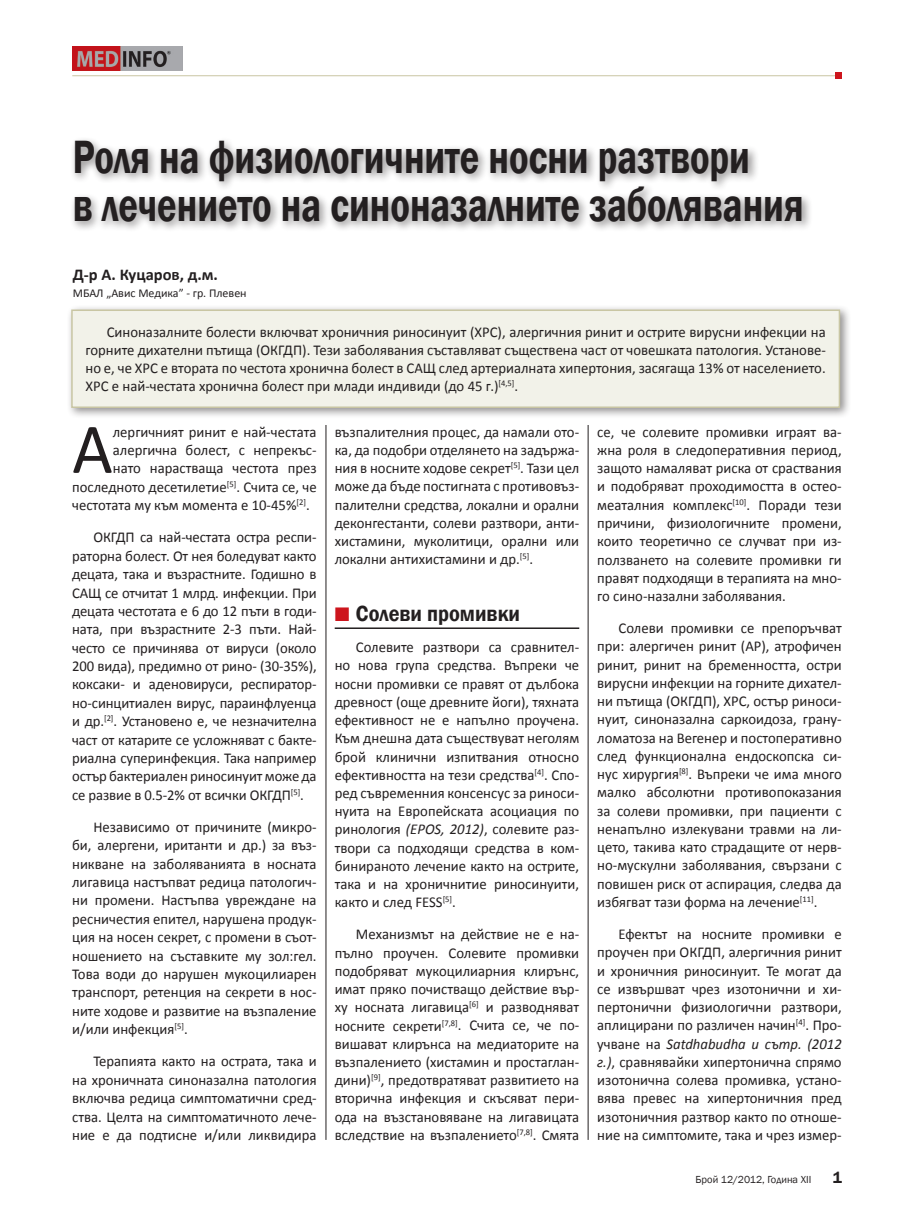
<style>
.page{position:relative;width:910px;height:1221px;background:#fff}
.page>*{position:absolute;margin:0;border:0;box-sizing:border-box;transform-origin:0 0}
.t1{font:71.7px "Calibri";color:#231f20}
.t2{font:600 48px/48px "Franklin Gothic";color:#231f20;scale:.76 1}
.t3{font:600 22.5px "Franklin Gothic";color:#231f20;scale:.9 1}
.t4{font:700 16.5px "Calibri";color:#231f20}
.t5{font:600 16.5px "Franklin Gothic";color:#231f20;scale:.95 1}
.t6{font:15px/18.3px "Calibri";color:#231f20;text-align:justify}
.t7{font:12px "Calibri";color:#231f20}
.t8{font:10.5px "Franklin Gothic";color:#231f20}
.s1{color:#cd151d}
.s2{font-style:italic}
</style>
<div class="page">
<hr style="left:72px;top:75px;width:770px;height:1px;background:#c9c6a3">
<svg style="left:836px;top:73px;width:6px;height:6px"></svg>
<img style="left:72px;top:46px;width:110px;height:25px">
<div style="left:70px;top:136px;width:801px;height:136px;background:#231f20;opacity:.5"></div>
<div style="left:66px;top:304px;width:795px;height:121px;background:#231f20;opacity:.5"></div>
<div style="left:72px;top:310px;width:767px;height:97px;background:#f2f2e9"></div>
<div style="left:71px;top:309px;width:769px;height:99px;border:2px solid #c9c6a3"></div>
<hr style="left:335px;top:627px;width:244px;height:2px;background:#231f20">
<hr style="left:326px;top:425px;width:1px;height:714px;background:#231f20">
<hr style="left:588px;top:425px;width:1px;height:714px;background:#231f20">
<h2 class="t2" style="left:73px;top:133px;width:963px">Роля на физиологичните носни разтвори<br>в лечението на синоназалните заболявания</h2>
<p class="t4" style="left:73px;top:265px;width:147px">Д-р А. Куцаров, д.м.</p>
<p class="t7" style="left:73px;top:285px;width:175px">МБАЛ „Авис Медика” - гр. Плевен</p>
<p class="t6" style="left:85px;top:322px;width:742px;text-indent:21px">Синоназалните болести включват хроничния риносинуит (ХРС), алергичния ринит и острите вирусни инфекции на горните дихателни пътища (ОКГДП). Тези заболявания съставляват съществена част от човешката патология. Установе&shy;но е, че ХРС е втората по честота хронична болест в САЩ след aртериалната хипертония, засягаща 13% от населението.<br>ХРС е най-честата хронична болест при млади индивиди (до 45 г.)<sup>[4,5]</sup>.</p>
<h1 class="t1" style="left:72px;top:404px;width:42px">А</h1>
<p class="t6" style="left:113px;top:422px;width:205px">лергичният ринит е най-честата</p>
<p class="t6" style="left:335px;top:422px;width:246px">възпалителния процес, да намали ото&shy;ка, да подобри отделянето на задържа&shy;ния в носните ходове секрет<sup>[5]</sup>. Тази цел може да бъде постигната с противовъз&shy;палителни средства, локални и орални деконгестанти, солеви разтвори, анти&shy;хистамини, муколитици, орални или локални антихистамини и др.<sup>[5]</sup>.</p>
<h3 class="t3" style="left:335px;top:599px;width:207px"><span class="s1">■</span> Солеви промивки</h3>
<p class="t6" style="left:335px;top:637px;width:246px;text-indent:21px">Солевите разтвори са сравнител&shy;но нова група средства. Въпреки че носни промивки се правят от дълбока древност (още древните йоги), тяхната ефективност не е напълно проучена.<br>Към днешна дата съществуват неголям брой клинични изпитвания относно ефективността на тези средства<sup>[4]</sup>. Спо&shy;ред съвременния консенсус за риноси&shy;нуита на Европейската асоциация по ринология <span class="s2">(EPOS, 2012)</span>, солевите раз&shy;твори са подходящи средства в ком&shy;бинираното лечение както на острите, така и на хроничнитие риносинуити, както и след FESS<sup>[5]</sup>.</p>
<p class="t6" style="left:335px;top:924px;width:246px;text-indent:21px">Механизмът на действие не е на&shy;пълно проучен. Солевите промивки подобряват мукоцилиарния клирънс, имат пряко почистващо действие вър&shy;ху носната лигавица<sup>[6]</sup> и разводняват носните секрети<sup>[7,8]</sup>. Счита се, че по&shy;вишават клирънса на медиаторите на възпалението (хистамин и простаглан&shy;дини)<sup>[9]</sup>, предотвратяват развитието на вторична инфекция и скъсяват пери&shy;ода на възстановяване на лигавицата вследствие на възпалението<sup>[7,8]</sup>. Смята</p>
<p class="t6" style="left:597px;top:422px;width:246px">се, че солевите промивки играят ва&shy;жна роля в следоперативния период, защото намаляват риска от сраствания и подобряват проходимостта в остео&shy;меаталния комплекс<sup>[10]</sup>. Поради тези причини, физиологичните промени, които теоретично се случват при из&shy;ползването на солевите промивки ги правят подходящи в терапията на мно&shy;го сино-назални заболявания.</p>
<p class="t6" style="left:597px;top:618px;width:246px;text-indent:21px">Солеви промивки се препоръчват при: алергичен ринит (AР), атрофичен ринит, ринит на бременността, остри вирусни инфекции на горните дихател&shy;ни пътища (ОКГДП), ХРС, остър риноси&shy;нуит, синоназална саркоидоза, грану&shy;ломатоза на Вегенер и постоперативно след функционална ендоскопска си&shy;нус хирургия<sup>[8]</sup>. Въпреки че има много малко абсолютни противопоказания за солеви промивки, при пациенти с ненапълно излекувани травми на ли&shy;цето, такива като страдащите от нерв&shy;но-мускулни заболявания, свързани с повишен риск от аспирация, следва да избягват тази форма на лечение<sup>[11]</sup>.</p>
<p class="t6" style="left:597px;top:924px;width:246px;text-indent:21px">Ефектът на носните промивки е проучен при ОКГДП, алергичния ринит и хроничния риносинуит. Те могат да се извършват чрез изотонични и хи&shy;пертонични физиологични разтвори, аплицирани по различен начин<sup>[4]</sup>. Про&shy;учване на <span class="s2">Satdhabudha и сътр. (2012 г.)</span>, сравнявайки хипертонична спрямо изотонична солева промивка, устано&shy;вява превес на хипертоничния пред изотоничния разтвор както по отноше&shy;ние на симптомите, така и чрез измер-</p>
<p class="t6" style="left:113px;top:440px;width:205px">алергична болест, с непрекъс-</p>
<p class="t6" style="left:113px;top:458px;width:205px">нато нарастваща честота през</p>
<p class="t6" style="left:72px;top:477px;width:246px">последното десетилетие<sup>[5]</sup>. Счита се, че</p>
<p class="t6" style="left:72px;top:495px;width:239px">честотата му към момента е 10-45%<sup>[2]</sup>.</p>
<p class="t6" style="left:72px;top:527px;width:246px;text-indent:21px">ОКГДП са най-честата остра респи&shy;раторна болест. От нея боледуват както децата, така и възрастните. Годишно в САЩ се отчитат 1 млрд. инфекции. При децата честотата е 6 до 12 пъти в годи&shy;ната, при възрастните 2-3 пъти. Най&shy;често се причинява от вируси (около 200 вида), предимно от рино- (30-35%), коксаки- и аденовируси, респиратор&shy;но-синцитиален вирус, параинфлуенца и др.<sup>[2]</sup>. Установено е, че незначителна част от катарите се усложняват с бакте&shy;риална суперинфекция. Така например остър бактериален риносинуит може да се развие в 0.5-2% от всички ОКГДП<sup>[5]</sup>.</p>
<p class="t6" style="left:72px;top:817px;width:246px;text-indent:21px">Независимо от причините (микро&shy;би, алергени, иританти и др.) за въз&shy;никване на заболяванията в носната лигавица настъпват редица патологич&shy;ни промени. Настъпва увреждане на ресничестия епител, нарушена продук&shy;ция на носен секрет, с промени в съот&shy;ношението на съставките му зол:гел.<br>Това води до нарушен мукоцилиарен транспорт, ретенция на секрети в нос&shy;ните ходове и развитие на възпаление и/или инфекция<sup>[5]</sup>.</p>
<p class="t6" style="left:72px;top:1051px;width:246px;text-indent:21px">Терапията както на острата, така и на хроничната синоназална патология включва редица симптоматични сред&shy;ства. Целта на симптоматичното лече&shy;ние е да подтисне и/или ликвидира</p>
<p class="t8" style="left:695px;top:1172px;width:117px">Брой 12/2012, Година XII</p>
<p class="t5" style="left:833px;top:1166px;width:11px">1</p>
</div>
